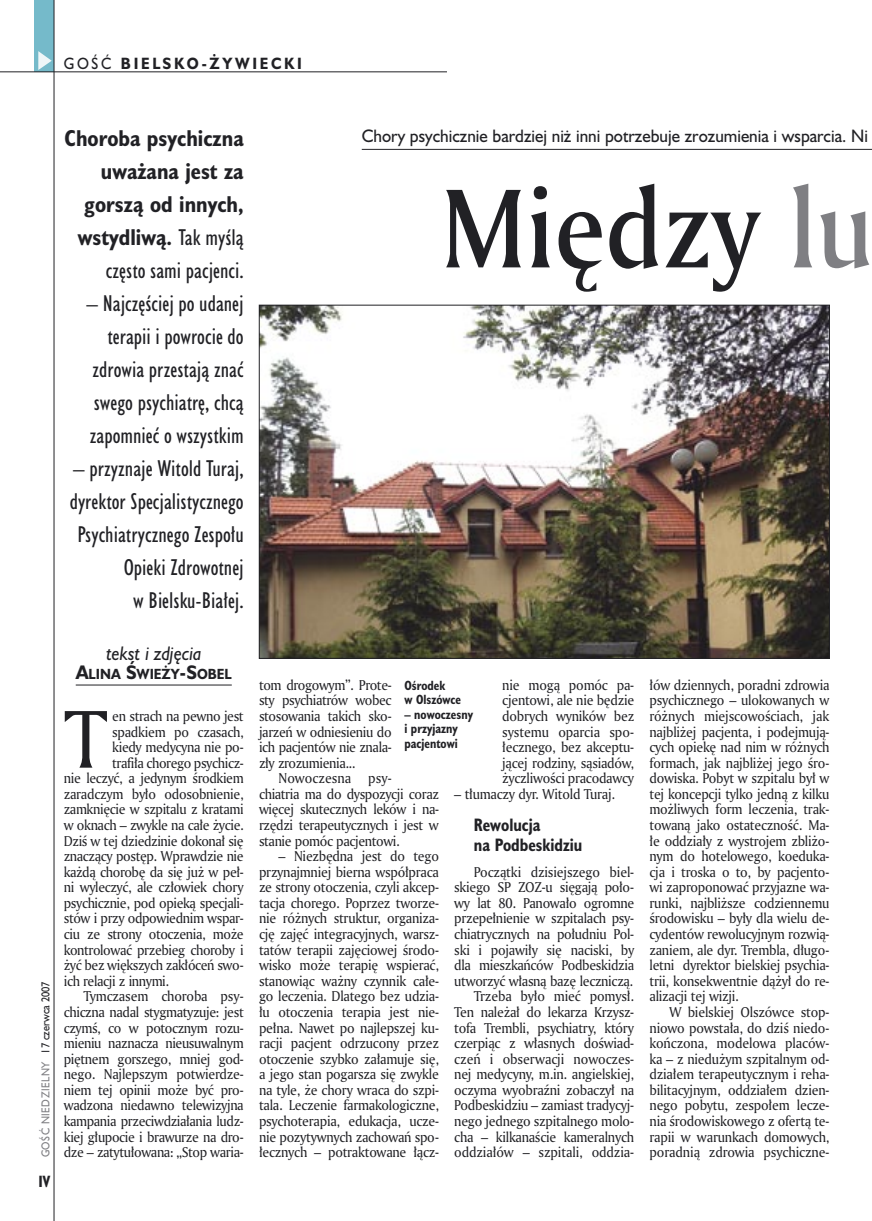
<style>
.page{position:relative;width:872px;height:1221px;background:#fff}
.page>*{position:absolute;margin:0;border:0;box-sizing:border-box;transform-origin:0 0}
._05_tytyl_AmMd_72_pt{font:108px "Amerigo Md PL";color:#212125;scale:.9 1}
._02_body_z_incjalem_4{font:79.05px "Amerigo PL";color:#212125;scale:.94 1}
._06-1_lead_prawy_HuCn_14_pt{font:21px/33px "Humanst 521 Cn PL";color:#212125;text-align:right}
._06-1_lead_prawy_HuCn_14_pt-2{font:700 21px/33px "Humanst 521 Cn PL";color:#212125;text-align:right}
._12_autor_HuBd{font:italic 18px "Humanst 521 PL";color:#212125;scale:.9 1}
._04-3_nadtytul_lokal{font:16.5px "Humanst 521 PL";color:#212125;scale:.94 1}
._04_srodtytul_HuCB_11_pt{font:700 16.5px/19.5px "Humanst 521 Cn PL";color:#212125;scale:.94 1}
._15a_temat_lewo{font:700 15px "Humanst 521 PL";letter-spacing:.2em;color:#212125;scale:.9 1}
._16_pagina_lewa{font:700 15px "Humanst 521 Cn PL";color:#212125;scale:.94 1}
._01_body_tekst{font:13.8px/15.6px "Amerigo PL";letter-spacing:-.02em;color:#212125;text-align:justify;scale:.94 1}
._02_body_z_incjalem_4-2{font:13.8px "Amerigo PL";letter-spacing:-.03em;color:#212125;scale:.94 1}
._12_autor_HuBd-2{font:700 13.5px "Humanst 521 PL";color:#212125;scale:.9 1}
._09_podpis_zdjecia_HuCnB{font:700 12.3px/14.4px "Humanst 521 Cn PL";color:#212125;scale:.94 1}
._18a_data_lewa_GOSC{font:10.5px "Humanst 521 PL";letter-spacing:.05em;color:#7f7f83;scale:.9 1}
._18_data_lewa{font:10.5px "Humanst 521 PL";color:#212125;scale:.9 1}
.s1{font-weight:400}
.s2{font-size:18px}
.s3{color:#7f7f83}
</style>
<div class="page">
<img style="left:261px;top:307px;width:566px;height:349px">
<div style="left:35px;top:0;width:19px;height:72px;background:#75baca"></div>
<svg style="left:38px;top:51px;width:14px;height:19px"></svg>
<hr style="left:54px;top:0;width:1px;height:1220px;background:#212125">
<hr style="left:0;top:72px;width:447px;height:1px;background:#212125">
<hr style="left:76px;top:684px;width:156px;height:1px;background:#212125">
<hr style="left:362px;top:149px;width:510px;height:1px;background:#212125">
<p class="_15a_temat_lewo" style="left:64px;top:53px;width:266px"><span class="s1">GOŚĆ</span> BIELSKO-ŻYWIECKI</p>
<p class="_18_data_lewa" style="left:38px;top:1053px;width:82px;rotate:-90deg">17 czerwca 2007</p>
<p class="_18a_data_lewa_GOSC" style="left:38px;top:1157px;width:108px;rotate:-90deg">GOŚĆ NIEDZIELNY</p>
<p class="_16_pagina_lewa" style="left:38px;top:1170px;width:14px">IV</p>
<p class="_06-1_lead_prawy_HuCn_14_pt-2" style="left:65px;top:121px;width:181px">Choroba psychiczna uważana jest za gorszą od innych, wstydliwą. <span class="s1">Tak myślą często sami pacjenci.</span></p>
<p class="_06-1_lead_prawy_HuCn_14_pt" style="left:86px;top:286px;width:159px">– Najczęściej po udanej terapii i powrocie do zdrowia przestają znać swego psychiatrę, chcą zapomnieć o wszystkim</p>
<p class="_06-1_lead_prawy_HuCn_14_pt" style="left:70px;top:451px;width:175px">– przyznaje Witold Turaj, dyrektor Specjalistycznego<br>Psychiatrycznego Zespołu<br>Opieki Zdrowotnej<br>w Bielsku-Białej.</p>
<p class="_12_autor_HuBd" style="left:106px;top:640px;width:108px">tekst i zdjęcia</p>
<p class="_12_autor_HuBd-2" style="left:76px;top:665px;width:175px"><span class="s2">A</span>LINA <span class="s2">Ś</span>WIEŻY<span class="s2">-S</span>OBEL</p>
<p class="_02_body_z_incjalem_4" style="left:64px;top:686px;width:48px">T</p>
<p class="_02_body_z_incjalem_4-2" style="left:112px;top:706px;width:141px">en strach na pewno jest</p>
<p class="_02_body_z_incjalem_4-2" style="left:112px;top:722px;width:141px">spadkiem po czasach,</p>
<p class="_02_body_z_incjalem_4-2" style="left:112px;top:738px;width:141px">kiedy medycyna nie po-</p>
<p class="_02_body_z_incjalem_4-2" style="left:112px;top:753px;width:141px">trafiła chorego psychicz-</p>
<p class="_02_body_z_incjalem_4-2" style="left:64px;top:769px;width:193px">nie leczyć, a jedynym środkiem</p>
<p class="_02_body_z_incjalem_4-2" style="left:64px;top:784px;width:193px">zaradczym było odosobnienie,</p>
<p class="_02_body_z_incjalem_4-2" style="left:64px;top:800px;width:193px">zamknięcie w szpitalu z kratami</p>
<p class="_02_body_z_incjalem_4-2" style="left:64px;top:815px;width:193px">w oknach – zwykle na całe życie.</p>
<p class="_02_body_z_incjalem_4-2" style="left:64px;top:831px;width:193px">Dziś w tej dziedzinie dokonał się</p>
<p class="_02_body_z_incjalem_4-2" style="left:64px;top:847px;width:193px">znaczący postęp. Wprawdzie nie</p>
<p class="_02_body_z_incjalem_4-2" style="left:64px;top:862px;width:193px">każdą chorobę da się już w peł-</p>
<p class="_02_body_z_incjalem_4-2" style="left:64px;top:878px;width:193px">ni wyleczyć, ale człowiek chory</p>
<p class="_02_body_z_incjalem_4-2" style="left:64px;top:893px;width:193px">psychicznie, pod opieką specjali-</p>
<p class="_02_body_z_incjalem_4-2" style="left:64px;top:909px;width:193px">stów i przy odpowiednim wspar-</p>
<p class="_02_body_z_incjalem_4-2" style="left:64px;top:924px;width:193px">ciu ze strony otoczenia, może</p>
<p class="_02_body_z_incjalem_4-2" style="left:64px;top:940px;width:193px">kontrolować przebieg choroby i</p>
<p class="_02_body_z_incjalem_4-2" style="left:64px;top:955px;width:193px">żyć bez większych zakłóceń swo-</p>
<p class="_02_body_z_incjalem_4-2" style="left:64px;top:971px;width:114px">ich relacji z innymi.</p>
<p class="_01_body_tekst" style="left:64px;top:988px;width:193px;text-indent:20px">Tymczasem choroba psy&shy;chiczna nadal stygmatyzuje: jest czymś, co w potocznym rozu&shy;mieniu naznacza nieusuwalnym piętnem gorszego, mniej god&shy;nego. Najlepszym potwierdze&shy;niem tej opinii może być pro&shy;wadzona niedawno telewizyjna kampania przeciwdziałania ludz&shy;kiej głupocie i brawurze na dro&shy;dze – zatytułowana: „Stop waria-</p>
<p class="_04-3_nadtytul_lokal" style="left:362px;top:125px;width:540px">Chory psychicznie bardziej niż inni potrzebuje zrozumienia i wsparcia. Ni</p>
<p class="_05_tytyl_AmMd_72_pt" style="left:441px;top:156px;width:481px">Między <span class="s3">lu</span></p>
<p class="_01_body_tekst" style="left:259px;top:676px;width:143px">tom drogowym”. Prote&shy;sty psychiatrów wobec stosowania takich sko&shy;jarzeń w odniesieniu do ich pacjentów nie znala&shy;zły zrozumienia...</p>
<p class="_01_body_tekst" style="left:259px;top:770px;width:193px;text-align:left;text-indent:20px">Nowoczesna psy-<br>chiatria ma do dyspozycji coraz więcej skutecznych leków i na&shy;rzędzi terapeutycznych i jest w stanie pomóc pacjentowi.</p>
<p class="_01_body_tekst" style="left:259px;top:848px;width:193px;text-indent:20px">– Niezbędna jest do tego przynajmniej bierna współpraca ze strony otoczenia, czyli akcep&shy;tacja chorego. Poprzez tworze&shy;nie różnych struktur, organiza&shy;cję zajęć integracyjnych, warsz&shy;tatów terapii zajęciowej środo&shy;wisko może terapię wspierać, stanowiąc ważny czynnik całe&shy;go leczenia. Dlatego bez udzia&shy;łu otoczenia terapia jest nie&shy;pełna. Nawet po najlepszej ku&shy;racji pacjent odrzucony przez otoczenie szybko załamuje się, a jego stan pogarsza się zwykle na tyle, że chory wraca do szpi&shy;tala. Leczenie farmakologiczne, psychoterapia, edukacja, ucze&shy;nie pozytywnych zachowań spo&shy;łecznych – potraktowane łącz-</p>
<p class="_01_body_tekst" style="left:502px;top:676px;width:142px">nie mogą pomóc pa&shy;cjentowi, ale nie będzie dobrych wyników bez systemu oparcia spo&shy;łecznego, bez akceptu&shy;jącej rodziny, sąsiadów, życzliwości pracodawcy</p>
<p class="_01_body_tekst" style="left:454px;top:785px;width:173px">– tłumaczy dyr. Witold Turaj.</p>
<p class="_04_srodtytul_HuCB_11_pt" style="left:474px;top:814px;width:117px">Rewolucja<br>na Podbeskidziu</p>
<p class="_01_body_tekst" style="left:454px;top:863px;width:193px;text-indent:20px">Początki dzisiejszego biel&shy;skiego SP ZOZ-u sięgają poło&shy;wy lat 80. Panowało ogromne przepełnienie w szpitalach psy&shy;chiatrycznych na południu Pol&shy;ski i pojawiły się naciski, by dla mieszkańców Podbeskidzia utworzyć własną bazę leczniczą.</p>
<p class="_01_body_tekst" style="left:454px;top:988px;width:193px;text-indent:20px">Trzeba było mieć pomysł.<br>Ten należał do lekarza Krzysz&shy;tofa Trembli, psychiatry, który czerpiąc z własnych doświad&shy;czeń i obserwacji nowoczes&shy;nej medycyny, m.in. angielskiej, oczyma wyobraźni zobaczył na Podbeskidziu – zamiast tradycyj&shy;nego jednego szpitalnego molo&shy;cha – kilkanaście kameralnych oddziałów – szpitali, oddzia-</p>
<p class="_09_podpis_zdjecia_HuCnB" style="left:404px;top:677px;width:62px">Ośrodek<br>w Olszówce</p>
<p class="_09_podpis_zdjecia_HuCnB" style="left:404px;top:706px;width:74px">– nowoczesny i przyjazny pacjentowi</p>
<p class="_01_body_tekst" style="left:649px;top:676px;width:193px">łów dziennych, poradni zdrowia psychicznego – ulokowanych w różnych miejscowościach, jak najbliżej pacjenta, i podejmują&shy;cych opiekę nad nim w różnych formach, jak najbliżej jego śro&shy;dowiska. Pobyt w szpitalu był w tej koncepcji tylko jedną z kilku możliwych form leczenia, trak&shy;towaną jako ostateczność. Ma&shy;łe oddziały z wystrojem zbliżo&shy;nym do hotelowego, koeduka&shy;cja i troska o to, by pacjento&shy;wi zaproponować przyjazne wa&shy;runki, najbliższe codziennemu środowisku – były dla wielu de&shy;cydentów rewolucyjnym rozwią&shy;zaniem, ale dyr. Trembla, długo&shy;letni dyrektor bielskiej psychia&shy;trii, konsekwentnie dążył do re&shy;alizacji tej wizji.</p>
<p class="_01_body_tekst" style="left:649px;top:1003px;width:193px;text-indent:20px">W bielskiej Olszówce stop&shy;niowo powstała, do dziś niedo&shy;kończona, modelowa placów&shy;ka – z niedużym szpitalnym od&shy;działem terapeutycznym i reha&shy;bilitacyjnym, oddziałem dzien&shy;nego pobytu, zespołem lecze&shy;nia środowiskowego z ofertą te&shy;rapii w warunkach domowych,</p>
<p class="_01_body_tekst" style="left:649px;top:1143px;width:193px">poradnią zdrowia psychiczne-</p>
</div>
